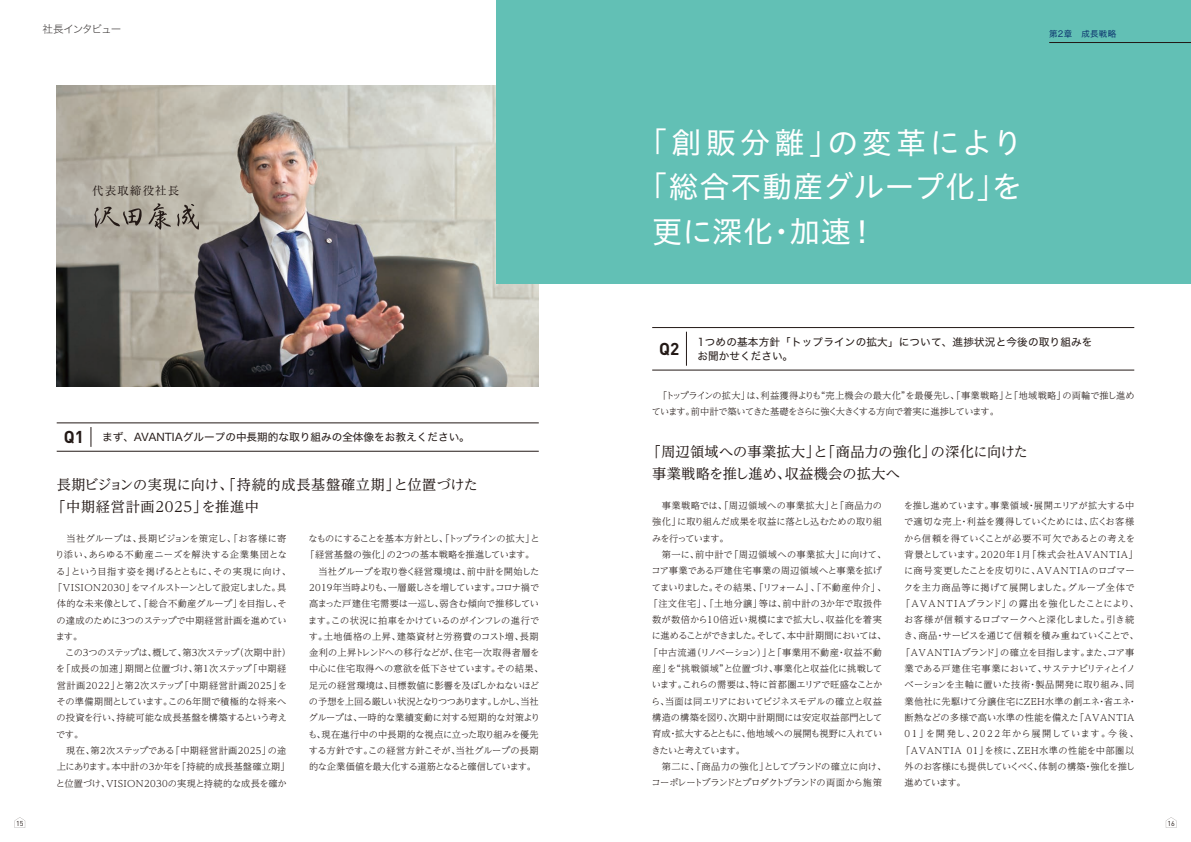
<style>
.page{position:relative;width:1191px;height:842px;background:#fff}
.page>*{position:absolute;margin:0;border:0;box-sizing:border-box;transform-origin:0 0}
.t1{font:30.1px "Hiragino UD Sans Std W4";letter-spacing:.035em;color:#fff}
.t2{font:30.1px "Hiragino UD Sans Std W4";letter-spacing:.135em;color:#fff}
.t3{font:14.2px/22.7px "UD Reimin Pro";letter-spacing:.05em;color:#231916}
.t4{font:14.2px/22.7px "UD Reimin Pro";letter-spacing:.025em;color:#231916}
.t5{font:11.5px "Ryumin Pro";letter-spacing:.1em;color:#231916}
.t6{font:10.6px/14.2px "Hira Kaku Std W4";color:#231916}
.t7{font:10.6px "Hira Kaku Std N W2";letter-spacing:-.095em;color:#3f3b3a}
.t8{font:300 9.2px "UD Reimin Pro";letter-spacing:-.005em;color:#231916}
.t9{font:300 9.2px "UD Reimin Pro";letter-spacing:-.025em;color:#231916}
.t10{font:300 9.2px/16.3px "UD Reimin Pro";letter-spacing:-.04em;color:#231916}
.t11{font:300 9.2px "UD Reimin Pro";letter-spacing:.035em;color:#231916}
.t12{font:300 9.2px "UD Reimin Pro";letter-spacing:.025em;color:#231916}
.t13{font:300 9.2px "UD Reimin Pro";letter-spacing:.02em;color:#231916}
.t14{font:300 9.2px "UD Reimin Pro";letter-spacing:-.055em;color:#231916}
.t15{font:300 9.2px "UD Reimin Pro";letter-spacing:-.03em;color:#231916}
.t16{font:300 9.2px "UD Reimin Pro";letter-spacing:.04em;color:#231916}
.t17{font:300 9.2px "UD Reimin Pro";letter-spacing:.055em;color:#231916}
.t18{font:300 9.2px "UD Reimin Pro";letter-spacing:.015em;color:#231916}
.t19{font:300 9.2px "UD Reimin Pro";letter-spacing:.045em;color:#231916}
.t20{font:300 9.2px "UD Reimin Pro";letter-spacing:-.045em;color:#231916}
.t21{font:300 9.2px "UD Reimin Pro";letter-spacing:-.08em;color:#231916}
.t22{font:300 9.2px "UD Reimin Pro";letter-spacing:.07em;color:#231916}
.t23{font:300 9.2px "UD Reimin Pro";letter-spacing:-.065em;color:#231916}
.t24{font:300 9.2px "UD Reimin Pro";letter-spacing:-.07em;color:#231916}
.t25{font:300 9.2px "UD Reimin Pro";letter-spacing:.06em;color:#231916}
.t26{font:300 9.2px "UD Reimin Pro";letter-spacing:-.075em;color:#231916}
.t27{font:300 9.2px "UD Reimin Pro";letter-spacing:.03em;color:#231916}
.t28{font:300 9.2px "UD Reimin Pro";letter-spacing:.05em;color:#231916}
.t29{font:300 9.2px "UD Reimin Pro";letter-spacing:-.06em;color:#231916}
.t30{font:300 9.2px "UD Reimin Pro";letter-spacing:.12em;color:#231916}
.t31{font:300 9.2px "UD Reimin Pro";letter-spacing:-.1em;color:#231916}
.t32{font:300 9.2px "UD Reimin Pro";letter-spacing:-.095em;color:#231916}
.t33{font:8.5px "Hira Kaku Std N W3";letter-spacing:.03em;color:#002164}
.t34{font:7.1px "DIN Pro";color:#231916}
.s1{font-family:"DIN Pro";font-weight:700;font-size:17px}
</style>
<div class="page">
<img style="left:57px;top:85px;width:482px;height:301px">
<svg style="left:94px;top:203px;width:105px;height:27px"></svg>
<div style="left:496px;top:0;width:695px;height:283px;background:#62c0b5"></div>
<hr style="left:1049px;top:42px;width:142px;height:1px;background:#211714">
<hr style="left:57px;top:451px;width:482px;height:1px;background:#231916">
<hr style="left:57px;top:423px;width:482px;height:1px;background:#231916">
<svg style="left:91px;top:427px;width:1px;height:20px"></svg>
<svg style="left:1165px;top:817px;width:11px;height:11px"></svg>
<svg style="left:15px;top:817px;width:10px;height:11px"></svg>
<hr style="left:652px;top:370px;width:482px;height:1px;background:#231916">
<hr style="left:652px;top:327px;width:482px;height:1px;background:#231916">
<hr style="left:686px;top:332px;width:1px;height:34px;background:#231916">
<p class="t7" style="left:43px;top:21px;width:81px">社長インタビュー</p>
<p class="t33" style="left:1049px;top:27px;width:69px">第2章　成長戦略</p>
<p class="t5" style="left:92px;top:181px;width:89px">代表取締役社長</p>
<p class="t6" style="left:64px;top:430px;width:408px"><span class="s1">Q1</span> まず、AVANTIAグループの中長期的な取り組みの全体像をお教えください。</p>
<p class="t3" style="left:51px;top:473px;width:428px;text-indent:5px">長期ビジョンの実現に向け、「持続的成長基盤確立期」と位置づけた「中期経営計画2025」を推進中</p>
<p class="t12" style="left:57px;top:531px;width:231px">　当社グループは、長期ビジョンを策定し、「お客様に寄</p>
<p class="t13" style="left:55px;top:547px;width:233px">り添い、あらゆる不動産ニーズを解決する企業集団とな</p>
<p class="t11" style="left:56px;top:564px;width:236px">る」という目指す姿を掲げるとともに、その実現に向け、</p>
<p class="t14" style="left:53px;top:580px;width:235px">「VISION2030」をマイルストーンとして設定しました。具</p>
<p class="t8" style="left:57px;top:596px;width:231px">体的な未来像として、「総合不動産グループ」を目指し、そ</p>
<p class="t9" style="left:57px;top:613px;width:232px">の達成のために3つのステップで中期経営計画を進めてい</p>
<p class="t8" style="left:56px;top:629px;width:28px">ます。</p>
<p class="t20" style="left:57px;top:645px;width:236px">　この3つのステップは、概して、第3次ステップ（次期中計）</p>
<p class="t12" style="left:56px;top:661px;width:232px">を「成長の加速」期間と位置づけ、第1次ステップ「中期経</p>
<p class="t17" style="left:57px;top:678px;width:232px">営計画2022」と第2次ステップ「中期経営計画2025」を</p>
<p class="t8" style="left:56px;top:694px;width:232px">その準備期間としています。この6年間で積極的な将来へ</p>
<p class="t9" style="left:57px;top:710px;width:232px">の投資を行い、持続可能な成長基盤を構築するという考え</p>
<p class="t8" style="left:56px;top:727px;width:28px">です。</p>
<p class="t16" style="left:57px;top:743px;width:231px">　現在、第2次ステップである「中期経営計画2025」の途</p>
<p class="t18" style="left:57px;top:759px;width:235px">上にあります。本中計の3か年を「持続的成長基盤確立期」</p>
<p class="t11" style="left:56px;top:775px;width:232px">と位置づけ、VISION2030の実現と持続的な成長を確か</p>
<p class="t14" style="left:308px;top:531px;width:233px">なものにすることを基本方針とし、「トップラインの拡大」と</p>
<p class="t8" style="left:306px;top:547px;width:230px">「経営基盤の強化」の2つの基本戦略を推進しています。</p>
<p class="t8" style="left:309px;top:564px;width:232px">　当社グループを取り巻く経営環境は、前中計を開始した</p>
<p class="t14" style="left:309px;top:580px;width:232px">2019年当時よりも、一層厳しさを増しています。コロナ禍で</p>
<p class="t8" style="left:309px;top:596px;width:231px">高まった戸建住宅需要は一巡し、弱含む傾向で推移してい</p>
<p class="t15" style="left:308px;top:612px;width:232px">ます。この状況に拍車をかけているのがインフレの進行で</p>
<p class="t17" style="left:309px;top:629px;width:231px">す。土地価格の上昇、建築資材と労務費のコスト増、長期</p>
<p class="t12" style="left:309px;top:645px;width:232px">金利の上昇トレンドへの移行などが、住宅一次取得者層を</p>
<p class="t8" style="left:309px;top:661px;width:236px">中心に住宅取得への意欲を低下させています。その結果、</p>
<p class="t9" style="left:309px;top:678px;width:232px">足元の経営環境は、目標数値に影響を及ぼしかねないほど</p>
<p class="t23" style="left:309px;top:694px;width:231px">の予想を上回る厳しい状況となりつつあります。しかし、当社</p>
<p class="t8" style="left:308px;top:710px;width:233px">グループは、一時的な業績変動に対する短期的な対策より</p>
<p class="t8" style="left:308px;top:727px;width:232px">も、現在進行中の中長期的な視点に立った取り組みを優先</p>
<p class="t8" style="left:309px;top:743px;width:231px">する方針です。この経営方針こそが、当社グループの長期</p>
<p class="t29" style="left:309px;top:759px;width:228px">的な企業価値を最大化する道筋となると確信しています。</p>
<p class="t2" style="left:637px;top:120px;width:387px">「創販分離」の変革により</p>
<p class="t1" style="left:637px;top:164px;width:386px">「総合不動産グループ化」を</p>
<p class="t1" style="left:652px;top:209px;width:227px">更に深化・加速！</p>
<p class="t6" style="left:659px;top:335px;width:435px;text-indent:38px">1つめの基本方針「トップラインの拡大」について、進捗状況と今後の取り組みを<br><sup>Q2</sup> お聞かせください。</p>
<p class="t10" style="left:651px;top:387px;width:484px">　「トップラインの拡大」は、利益獲得よりも“売上機会の最大化”を最優先し、「事業戦略」と「地域戦略」の両輪で推し進めています。前中計で築いてきた基礎をさらに強く大きくする方向で着実に進捗しています。</p>
<p class="t4" style="left:652px;top:440px;width:377px;text-indent:-5px">「周辺領域への事業拡大」と「商品力の強化」の深化に向けた事業戦略を推し進め、収益機会の拡大へ</p>
<p class="t19" style="left:652px;top:498px;width:231px">　事業戦略では、「周辺領域への事業拡大」と「商品力の</p>
<p class="t9" style="left:652px;top:514px;width:231px">強化」に取り組んだ成果を収益に落とし込むための取り組</p>
<p class="t32" style="left:652px;top:531px;width:78px">みを行っています。</p>
<p class="t19" style="left:652px;top:547px;width:236px">　第一に、前中計で「周辺領域への事業拡大」に向けて、</p>
<p class="t8" style="left:651px;top:563px;width:232px">コア事業である戸建住宅事業の周辺領域へと事業を拡げ</p>
<p class="t21" style="left:651px;top:580px;width:236px">てまいりました。その結果、「リフォーム」、「不動産仲介」、</p>
<p class="t11" style="left:649px;top:596px;width:235px">「注文住宅」、「土地分譲」等は、前中計の3か年で取扱件</p>
<p class="t13" style="left:652px;top:612px;width:231px">数が数倍から10倍近い規模にまで拡大し、収益化を着実</p>
<p class="t24" style="left:651px;top:628px;width:236px">に進めることができました。そして、本中計期間においては、</p>
<p class="t16" style="left:649px;top:645px;width:235px">「中古流通（リノベーション）」と「事業用不動産・収益不動</p>
<p class="t13" style="left:652px;top:661px;width:232px">産」を“挑戦領域”と位置づけ、事業化と収益化に挑戦して</p>
<p class="t10" style="left:652px;top:676px;width:232px">います。これらの需要は、特に首都圏エリアで旺盛なことか</p>
<p class="t15" style="left:651px;top:694px;width:232px">ら、当面は同エリアにおいてビジネスモデルの確立と収益</p>
<p class="t13" style="left:652px;top:710px;width:232px">構造の構築を図り、次期中計期間には安定収益部門として</p>
<p class="t9" style="left:652px;top:726px;width:231px">育成・拡大するとともに、他地域への展開も視野に入れてい</p>
<p class="t31" style="left:651px;top:743px;width:95px">きたいと考えています。</p>
<p class="t8" style="left:652px;top:759px;width:236px">　第二に、「商品力の強化」としてブランドの確立に向け、</p>
<p class="t26" style="left:651px;top:775px;width:232px">コーポレートブランドとプロダクトブランドの両面から施策</p>
<p class="t8" style="left:903px;top:498px;width:232px">を推し進めています。事業領域・展開エリアが拡大する中</p>
<p class="t8" style="left:904px;top:514px;width:232px">で適切な売上・利益を獲得していくためには、広くお客様</p>
<p class="t8" style="left:904px;top:531px;width:232px">から信頼を得ていくことが必要不可欠であるとの考えを</p>
<p class="t22" style="left:904px;top:547px;width:235px">背景としています。2020年1月「株式会社AVANTIA」</p>
<p class="t27" style="left:904px;top:563px;width:232px">に商号変更したことを皮切りに、AVANTIAのロゴマー</p>
<p class="t11" style="left:903px;top:580px;width:232px">クを主力商品等に掲げて展開しました。グループ全体で</p>
<p class="t28" style="left:901px;top:596px;width:239px">「AVANTIAブランド」の露出を強化したことにより、</p>
<p class="t8" style="left:904px;top:612px;width:232px">お客様が信頼するロゴマークへと深化しました。引き続</p>
<p class="t9" style="left:904px;top:628px;width:236px">き、商品・サービスを通じて信頼を積み重ねていくことで、</p>
<p class="t8" style="left:901px;top:645px;width:235px">「AVANTIAブランド」の確立を目指します。また、コア事</p>
<p class="t8" style="left:904px;top:661px;width:233px">業である戸建住宅事業において、サステナビリティとイノ</p>
<p class="t8" style="left:904px;top:677px;width:231px">ベーションを主軸に置いた技術・製品開発に取り組み、同</p>
<p class="t18" style="left:904px;top:694px;width:234px">業他社に先駆けて分譲住宅にZEH水準の創エネ・省エネ・</p>
<p class="t12" style="left:904px;top:710px;width:231px">断熱などの多様で高い水準の性能を備えた「AVANTIA</p>
<p class="t30" style="left:904px;top:726px;width:236px">01」を開発し、2022年から展開しています。今後、</p>
<p class="t25" style="left:901px;top:742px;width:234px">「AVANTIA 01」を核に、ZEH水準の性能を中部圏以</p>
<p class="t15" style="left:904px;top:759px;width:232px">外のお客様にも提供していくべく、体制の構築・強化を推し</p>
<p class="t8" style="left:904px;top:775px;width:63px">進めています。</p>
<p class="t34" style="left:16px;top:819px;width:9px">15</p>
<p class="t34" style="left:1167px;top:819px;width:9px">16</p>
</div>
